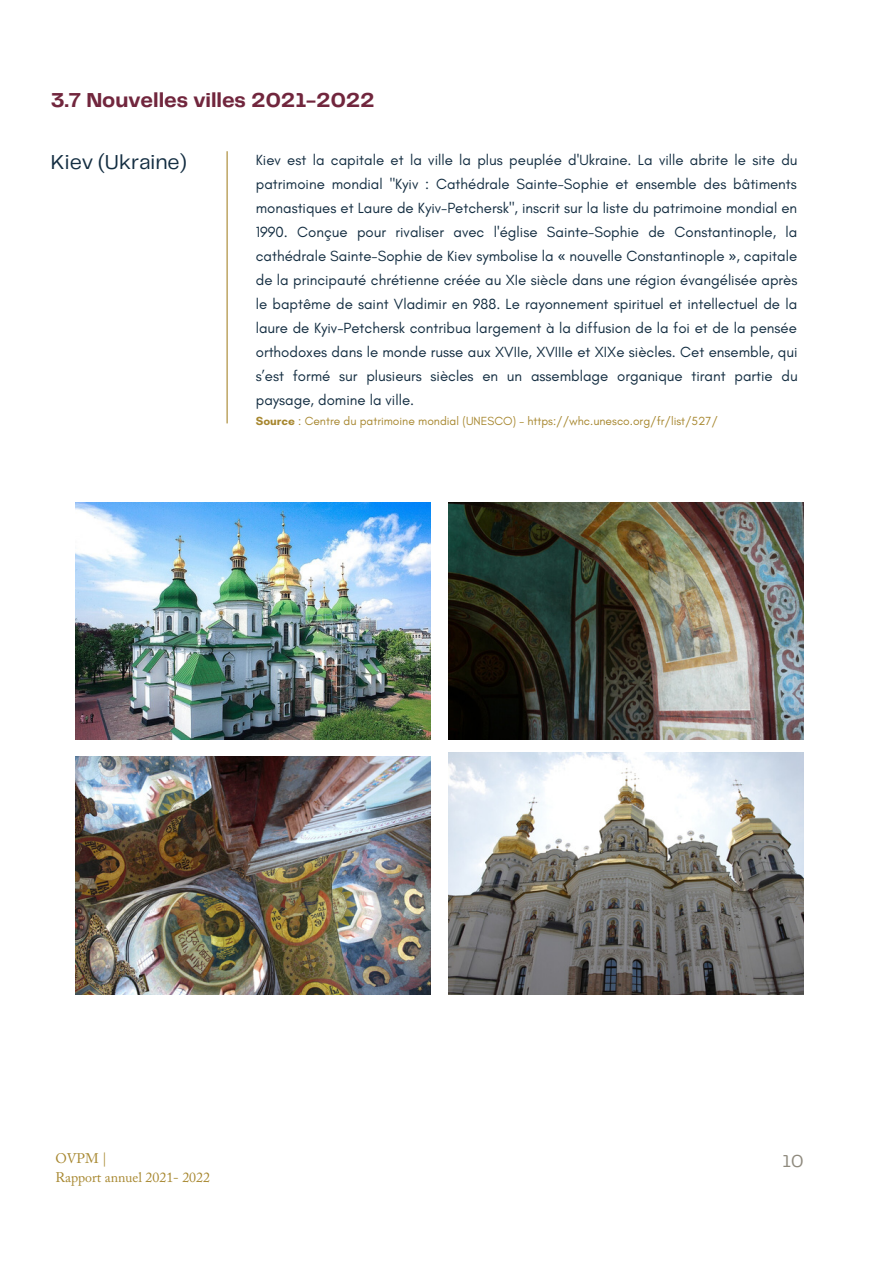
<style>
.page{position:relative;width:893px;height:1264px;background:#fff}
.page>*{position:absolute;margin:0;border:0;box-sizing:border-box;transform-origin:0 0}
.t1{font:700 21px "Telegraf";color:#71263d}
.t2{font:21px "Telegraf";color:#132d41}
.t3{font:18px "Telegraf";color:#8f8a7e}
.t4{font:15px/24px "Glacial Indifference";color:#132d41;text-align:justify}
.t5{font:13.8px/19px "Adobe Caslon Pro";color:#a7872f}
.t6{font:12px "Glacial Indifference";color:#a7872f}
.s1{font-family:"Noto Sans"}
.s2{font-weight:700}
</style>
<div class="page">
<hr style="left:226px;top:151px;width:2px;height:272px;background:#a7872f">
<img style="left:76px;top:757px;width:355px;height:237px">
<img style="left:448px;top:752px;width:355px;height:242px">
<img style="left:76px;top:502px;width:355px;height:237px">
<img style="left:448px;top:502px;width:355px;height:237px">
<h1 class="t1" style="left:51px;top:91px;width:325px">3.7 Nouvelles villes 2021-2022</h1>
<h1 class="t2" style="left:51px;top:153px;width:137px">Kiev (Ukraine)</h1>
<p class="t4" style="left:256px;top:147px;width:543px">Kiev est la capitale et la ville la plus peuplée d'Ukraine. La ville abrite le site du patrimoine mondial "Kyiv : Cathédrale Sainte-Sophie et ensemble des bâtiments monastiques et Laure de Kyiv-Petchersk", inscrit sur la liste du patrimoine mondial en 1990. Conçue pour rivaliser avec l'église Sainte-Sophie de Constantinople, la cathédrale Sainte-Sophie de Kiev symbolise la <span class="s1">«</span> nouvelle Constantinople <span class="s1">»</span>, capitale de la principauté chrétienne créée au XIe siècle dans une région évangélisée après le baptême de saint Vladimir en 988. Le rayonnement spirituel et intellectuel de la laure de Kyiv-Petchersk contribua largement à la diffusion de la foi et de la pensée orthodoxes dans le monde russe aux XVIIe, XVIIIe et XIXe siècles. Cet ensemble, qui s’est formé sur plusieurs siècles en un assemblage organique tirant partie du paysage, domine la ville.</p>
<p class="t6" style="left:256px;top:413px;width:463px"><span class="s2">Source</span> : Centre du patrimoine mondial (UNESCO) – https://whc.unesco.org/fr/list/527/</p>
<p class="t5" style="left:55px;top:1150px;width:156px">OVPM |<br>Rapport annuel 2021- 2022</p>
<p class="t3" style="left:782px;top:1153px;width:22px">10</p>
</div>
